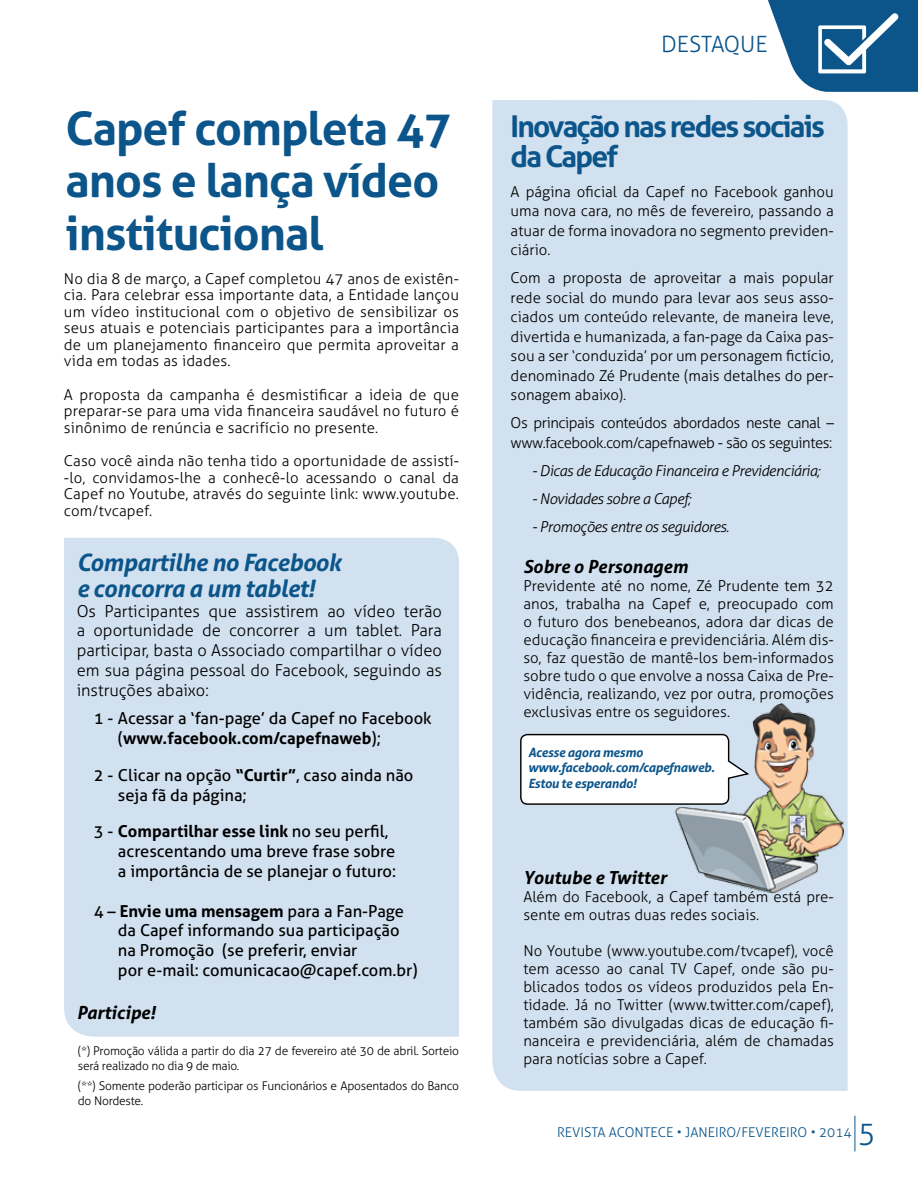
<style>
.page{position:relative;width:918px;height:1188px;background:#fff}
.page>*{position:absolute;margin:0;border:0;box-sizing:border-box;transform-origin:0 0}
.t1{font:700 46.5px/52.5px "Aller";letter-spacing:-.02em;color:#0c558b}
.t2{font:700 30px/30px "Aller";letter-spacing:-.06em;color:#0c558b}
.t3{font:300 30px "Aller";color:#0c558b}
.t4{font:italic 700 24px/25.5px "Aller";letter-spacing:-.02em;color:#0c558b}
.t5{font:300 22.5px "Aller";color:#0c558b}
.t6{font:italic 700 18px "Aller";color:#000}
.t7{font:16.5px/19.8px "Aller";color:#000}
.t8{font:300 16.5px/19.8px "Aller";color:#000;text-align:justify}
.t9{font:300 15px/18px "Aller";color:#000;text-align:justify}
.t10{font:italic 300 15px "Aller";letter-spacing:-.03em;color:#000}
.t11{font:300 15px/19.5px "Aller";letter-spacing:-.03em;color:#000}
.t12{font:300 13.5px "Aller";color:#0c558b}
.t13{font:italic 700 12.75px/15.5px "Aller";letter-spacing:-.02em;color:#0c558b}
.t14{font:300 12px/15px "Aller";letter-spacing:-.02em;color:#000}
.s1{font-weight:700}
</style>
<div class="page">
<div style="left:64px;top:538px;width:395px;height:499px;background:#d2e1ef"></div>
<hr style="left:855px;top:1116px;width:1px;height:35px;background:#0c558b">
<svg style="left:768px;top:0;width:150px;height:92px"></svg>
<div style="left:492px;top:100px;width:356px;height:991px;background:#d2e1ef"></div>
<svg style="left:519px;top:733px;width:103px;height:73px"></svg>
<img style="left:622px;top:665px;width:226px;height:242px">
<h3 class="t5" style="left:661px;top:31px;width:30px">Destaque</h3>
<h1 class="t1" style="left:65px;top:102px;width:387px">Capef completa 47 anos e lança vídeo institucional</h1>
<h2 class="t2" style="left:511px;top:111px;width:316px">Inovação nas redes sociais da Capef</h2>
<p class="t9" style="left:511px;top:182px;width:325px;line-height:19.5px">A página oficial da Capef no Facebook ganhou uma nova cara, no mês de fevereiro, passando a atuar de forma inovadora no segmento previden&shy;ciário.</p>
<p class="t9" style="left:511px;top:268px;width:325px;line-height:19.5px">Com a proposta de aproveitar a mais popular rede social do mundo para levar aos seus asso&shy;ciados um conteúdo relevante, de maneira leve, divertida e humanizada, a fan-page da Caixa pas&shy;sou a ser ‘conduzida’ por um personagem fictício, denominado Zé Prudente (mais detalhes do per&shy;sonagem abaixo).</p>
<p class="t11" style="left:511px;top:413px;width:325px">Os principais conteúdos abordados neste canal – www.facebook.com/capefnaweb - são os seguintes:</p>
<p class="t10" style="left:532px;top:462px;width:290px">- Dicas de Educação Financeira e Previdenciária;</p>
<p class="t10" style="left:532px;top:490px;width:161px">- Novidades sobre a Capef;</p>
<p class="t10" style="left:532px;top:518px;width:199px">- Promoções entre os seguidores.</p>
<p class="t6" style="left:523px;top:555px;width:166px">Sobre o Personagem</p>
<p class="t9" style="left:523px;top:577px;width:312px">Previdente até no nome, Zé Prudente tem 32 anos, trabalha na Capef e, preocupado com o futuro dos benebeanos, adora dar dicas de educação financeira e previdenciária. Além dis&shy;so, faz questão de mantê-los bem-informados sobre tudo o que envolve a nossa Caixa de Pre&shy;vidência, realizando, vez por outra, promoções exclusivas entre os seguidores.</p>
<p class="t9" style="left:64px;top:270px;width:397px;line-height:16.5px">No dia 8 de março, a Capef completou 47 anos de existên&shy;cia. Para celebrar essa importante data, a Entidade lançou um vídeo institucional com o objetivo de sensibilizar os seus atuais e potenciais participantes para a importância de um planejamento financeiro que permita aproveitar a vida em todas as idades.</p>
<p class="t9" style="left:64px;top:386px;width:397px;line-height:16.5px">A proposta da campanha é desmistificar a ideia de que preparar-se para uma vida financeira saudável no futuro é sinônimo de renúncia e sacrifício no presente.</p>
<p class="t9" style="left:64px;top:453px;width:397px;line-height:16.5px">Caso você ainda não tenha tido a oportunidade de assistí--lo, convidamos-lhe a conhecê-lo acessando o canal da Capef no Youtube, através do seguinte link: www.youtube. com/tvcapef.</p>
<h3 class="t4" style="left:77px;top:550px;width:266px">Compartilhe no Facebook e concorra a um tablet!</h3>
<p class="t8" style="left:77px;top:601px;width:367px">Os Participantes que assistirem ao vídeo terão a oportunidade de concorrer a um tablet. Para participar, basta o Associado compartilhar o vídeo em sua página pessoal do Facebook, seguindo as instruções abaixo:</p>
<p class="t7" style="left:118px;top:708px;width:315px;text-indent:-24px">1 - Acessar a ‘fan-page’ da Capef no Facebook (<span class="s1">www.facebook.com/capefnaweb</span>);</p>
<p class="t7" style="left:118px;top:765px;width:297px;text-indent:-24px">2 - Clicar na opção <span class="s1">“Curtir”</span>, caso ainda não seja fã da página;</p>
<p class="t7" style="left:118px;top:822px;width:280px;text-indent:-24px">3 - <span class="s1">Compartilhar esse link</span> no seu perfil, acrescentando uma breve frase sobre a importância de se planejar o futuro:</p>
<p class="t7" style="left:118px;top:901px;width:301px;text-indent:-24px">4 – <span class="s1">Envie uma mensagem</span> para a Fan-Page da Capef informando sua participação na Promoção (se preferir, enviar<br>por e-mail: comunicacao@capef.com.br)</p>
<p class="t6" style="left:77px;top:1002px;width:80px">Participe!</p>
<p class="t13" style="left:528px;top:744px;width:188px">Acesse agora mesmo www.facebook.com/capefnaweb.<br>Estou te esperando!</p>
<p class="t6" style="left:523px;top:866px;width:145px">Youtube e Twitter</p>
<p class="t9" style="left:523px;top:888px;width:312px">Além do Facebook, a Capef também está pre&shy;sente em outras duas redes sociais.</p>
<p class="t9" style="left:523px;top:942px;width:312px">No Youtube (www.youtube.com/tvcapef), você tem acesso ao canal TV Capef, onde são pu&shy;blicados todos os vídeos produzidos pela En&shy;tidade. Já no Twitter (www.twitter.com/capef), também são divulgadas dicas de educação fi&shy;nanceira e previdenciária, além de chamadas para notícias sobre a Capef.</p>
<p class="t14" style="left:78px;top:1044px;width:383px">(*) Promoção válida a partir do dia 27 de fevereiro até 30 de abril. Sorteio será realizado no dia 9 de maio.</p>
<p class="t14" style="left:78px;top:1078px;width:383px">(**) Somente poderão participar os Funcionários e Aposentados do Banco do Nordeste.</p>
<p class="t12" style="left:557px;top:1124px;width:296px">REVISTA ACONTECE • JANEIRO/FEVEREIRO • 2014</p>
<h2 class="t3" style="left:858px;top:1115px;width:19px">5</h2>
</div>
